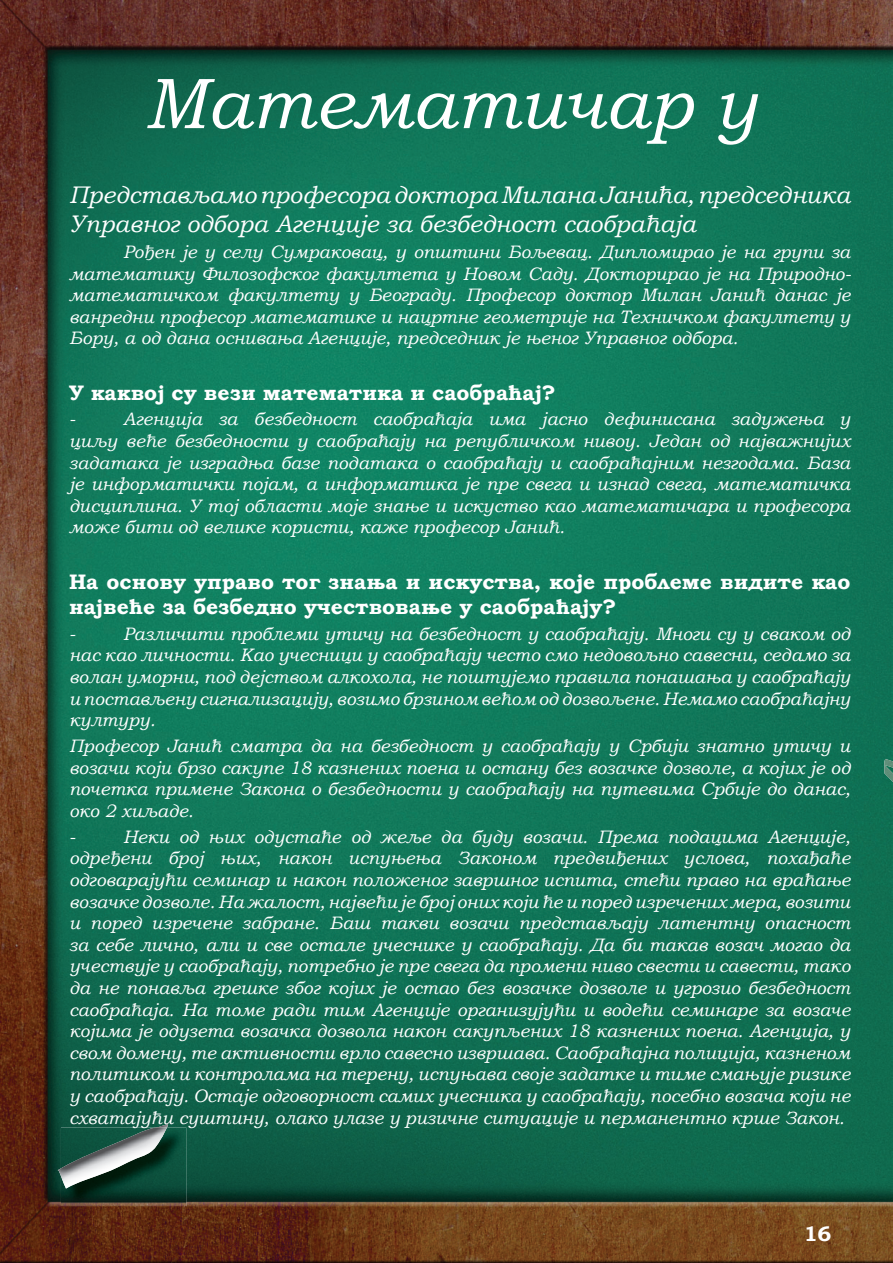
<style>
.page{position:relative;width:893px;height:1263px;background:#fff}
.page>*{position:absolute;margin:0;border:0;box-sizing:border-box;transform-origin:0 0}
.t1{font:italic 72px "Bookman Old Style";color:#fff}
.t2{font:italic 24px/28.8px "Bookman Old Style";color:#fff}
.t3{font:700 21px/25.2px "Bookman Old Style";color:#fff}
.t4{font:italic 18px/21.6px "Bookman Old Style";color:#fff;text-align:justify}
</style>
<div class="page">
<img style="left:0;top:0;width:893px;height:1263px">
<img style="left:61px;top:1127px;width:125px;height:79px">
<img style="left:58px;top:1124px;width:110px;height:52px">
<img style="left:76px;top:1127px;width:79px;height:33px">
<svg style="left:63px;top:1181px;width:12px;height:8px"></svg>
<img style="left:884px;top:768px;width:9px;height:14px">
<svg style="left:884px;top:759px;width:9px;height:9px"></svg>
<h1 class="t1" style="left:145px;top:55px;width:614px">Математичар у</h1>
<h2 class="t2" style="left:69px;top:180px;width:783px">Представљамо професора доктора Милана Јанића, председника<br>Управног одбора Агенције за безбедност саобраћаја</h2>
<p class="t4" style="left:69px;top:241px;width:783px;text-indent:54px">Рођен је у селу Сумраковац, у општини Бољевац. Дипломирао јe на групи за математику Филозофског факултета у Новом Саду. Докторирао је на Природно&shy;математичком факултету у Београду. Професор доктор Милан Јанић данас је ванредни професор математике и нацртне геометрије на Техничком факултету у Бору, а од дана оснивања Агенције, председник је њеног Управног одбора.</p>
<p class="t3" style="left:69px;top:380px;width:488px">У каквој су вези математика и саобраћај?</p>
<p class="t4" style="left:69px;top:408px;width:7px">-</p>
<p class="t4" style="left:69px;top:408px;width:783px;text-indent:54px">Агенција за безбедност саобраћаја има јасно дефинисана задужења у циљу веће безбедности у саобраћају на републичком нивоу. Један од најважнијих задатака је изградња базе података о саобраћају и саобраћајним незгодама. База је информатички појам, а информатика је пре свега и изнад свега, математичка дисциплина. У тој области моје знање и искуство као математичара и професора може бити од велике користи, каже професор Јанић.</p>
<p class="t3" style="left:69px;top:569px;width:783px">На основу управо тог знања и искуства, које проблеме видите као највеће за безбедно учествовање у саобраћају?</p>
<p class="t4" style="left:69px;top:623px;width:7px">-</p>
<p class="t4" style="left:69px;top:623px;width:783px;text-indent:54px">Различити проблеми утичу на безбедност у саобраћају. Многи су у сваком од нас као личности. Као учесници у саобраћају често смо недовољно савесни, седамо за волан уморни, под дејством алкохола, не поштујемо правила понашања у саобраћају и постављену сигнализацију, возимо брзином већом од дозвољене. Немамо саобраћајну културу.</p>
<p class="t4" style="left:69px;top:735px;width:783px">Професор Јанић сматра да на безбедност у саобраћају у Србији знатно утичу и возачи који брзо сакупе 18 казнених поена и остану без возачке дозволе, а којих је од почетка примене Закона о безбедности у саобраћају на путевима Србије до данас, око 2 хиљаде.</p>
<p class="t4" style="left:69px;top:826px;width:7px">-</p>
<p class="t4" style="left:69px;top:826px;width:783px;text-indent:54px">Неки од њих одустаће од жеље да буду возачи. Према подацима Агенције, одређени број њих, након испуњења Законом предвиђених услова, похађаће одговарајући семинар и након положеног завршног испита, стећи право на враћање возачке дозволе. На жалост, највећи је број оних који ће и поред изречених мера, возити и поред изречене забране. Баш такви возачи представљају латентну опасност за себе лично, али и све остале учеснике у саобраћају. Да би такав возач могао да учествује у саобраћају, потребно је пре свега да промени ниво свести и савести, тако да не понавља грешке због којих је остао без возачке дозволе и угрозио безбедност саобраћаја. На томе ради тим Агенције организујући и водећи семинаре за возаче којима је одузета возачка дозвола након сакупљених 18 казнених поена. Агенција, у свом домену, те активности врло савесно извршава. Саобраћајна полиција, казненом политиком и контролама на терену, испуњава своје задатке и тиме смањује ризике у саобраћају. Остаје одговорност самих учесника у саобраћају, посебно возача који не схватајући суштину, олако улазе у ризичне ситуације и перманентно крше Закон.</p>
<p class="t3" style="left:804px;top:1221px;width:29px">16</p>
</div>
